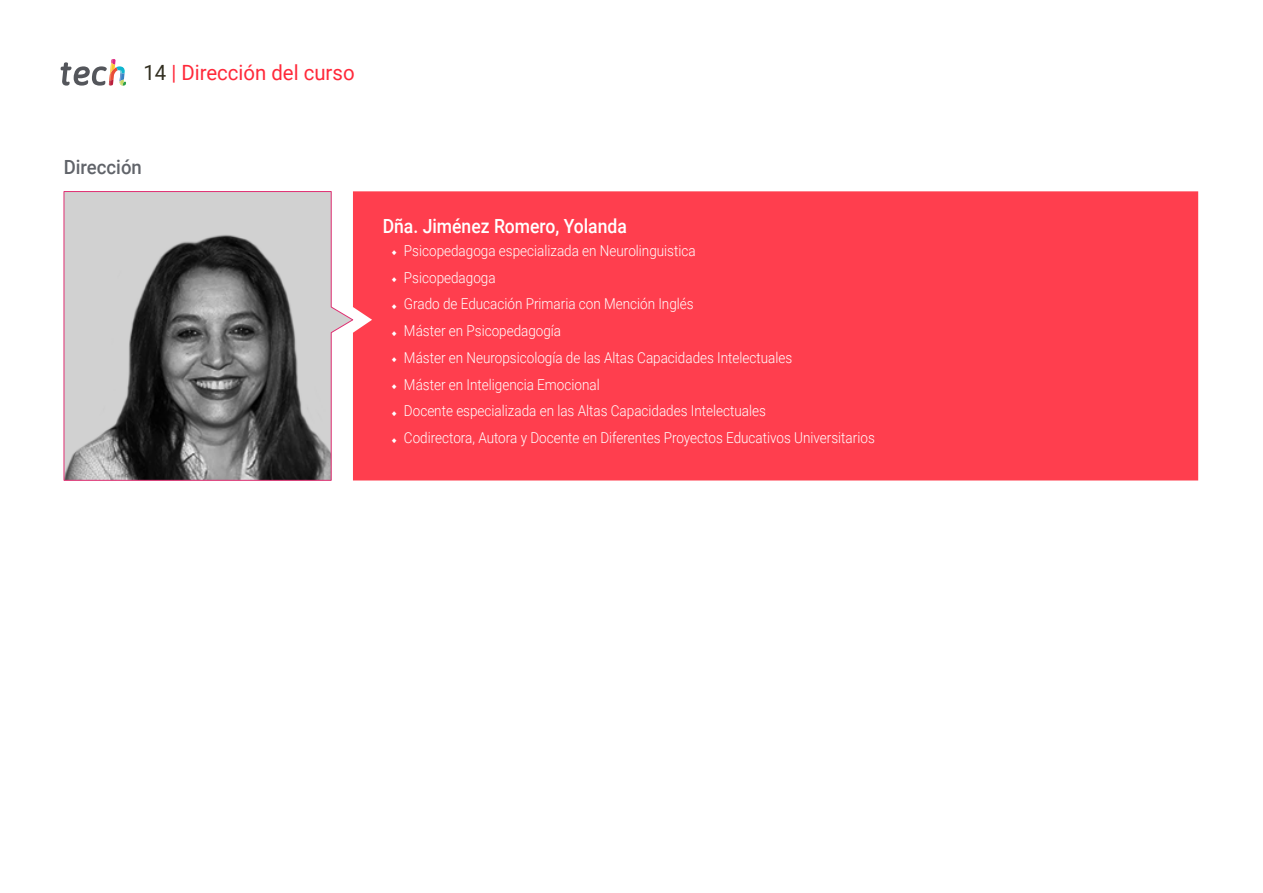
<style>
.page{position:relative;width:1263px;height:893px;background:#fff}
.page>*{position:absolute;margin:0;border:0;box-sizing:border-box;transform-origin:0 0}
.t1{font:21px "Roboto";color:#ff293a}
.t2{font:500 19.5px "Roboto";color:#fff;scale:.9 1}
.t3{font:500 19.5px "Roboto";color:#61646a;scale:.95 1}
.t4{font:300 15px/26.7px "Roboto";color:#fff;scale:.9 1}
.s1{color:#312e20}
</style>
<div class="page">
<svg style="left:61px;top:59px;width:65px;height:27px"></svg>
<div style="left:353px;top:191px;width:845px;height:289px;background:#ff3e4e"></div>
<svg style="left:64px;top:191px;width:289px;height:290px;background:#959394"></svg>
<svg style="left:392px;top:250px;width:5px;height:5px"></svg>
<svg style="left:392px;top:277px;width:5px;height:5px"></svg>
<svg style="left:392px;top:304px;width:5px;height:5px"></svg>
<svg style="left:392px;top:331px;width:5px;height:5px"></svg>
<svg style="left:392px;top:358px;width:5px;height:5px"></svg>
<svg style="left:392px;top:384px;width:5px;height:5px"></svg>
<svg style="left:392px;top:411px;width:5px;height:5px"></svg>
<svg style="left:392px;top:438px;width:5px;height:5px"></svg>
<h1 class="t1" style="left:144px;top:57px;width:213px"><span class="s1">14</span> | Dirección del curso</h1>
<h2 class="t3" style="left:64px;top:154px;width:84px">Dirección</h2>
<h2 class="t2" style="left:383px;top:212px;width:273px">Dña. Jiménez Romero, Yolanda</h2>
<p class="t4" style="left:404px;top:237px;width:525px">Psicopedagoga especializada en Neurolinguistica<br>Psicopedagoga<br>Grado de Educación Primaria con Mención Inglés<br>Máster en Psicopedagogía<br>Máster en Neuropsicología de las Altas Capacidades Intelectuales<br>Máster en Inteligencia Emocional<br>Docente especializada en las Altas Capacidades Intelectuales<br>Codirectora, Autora y Docente en Diferentes Proyectos Educativos Universitarios</p>
</div>
